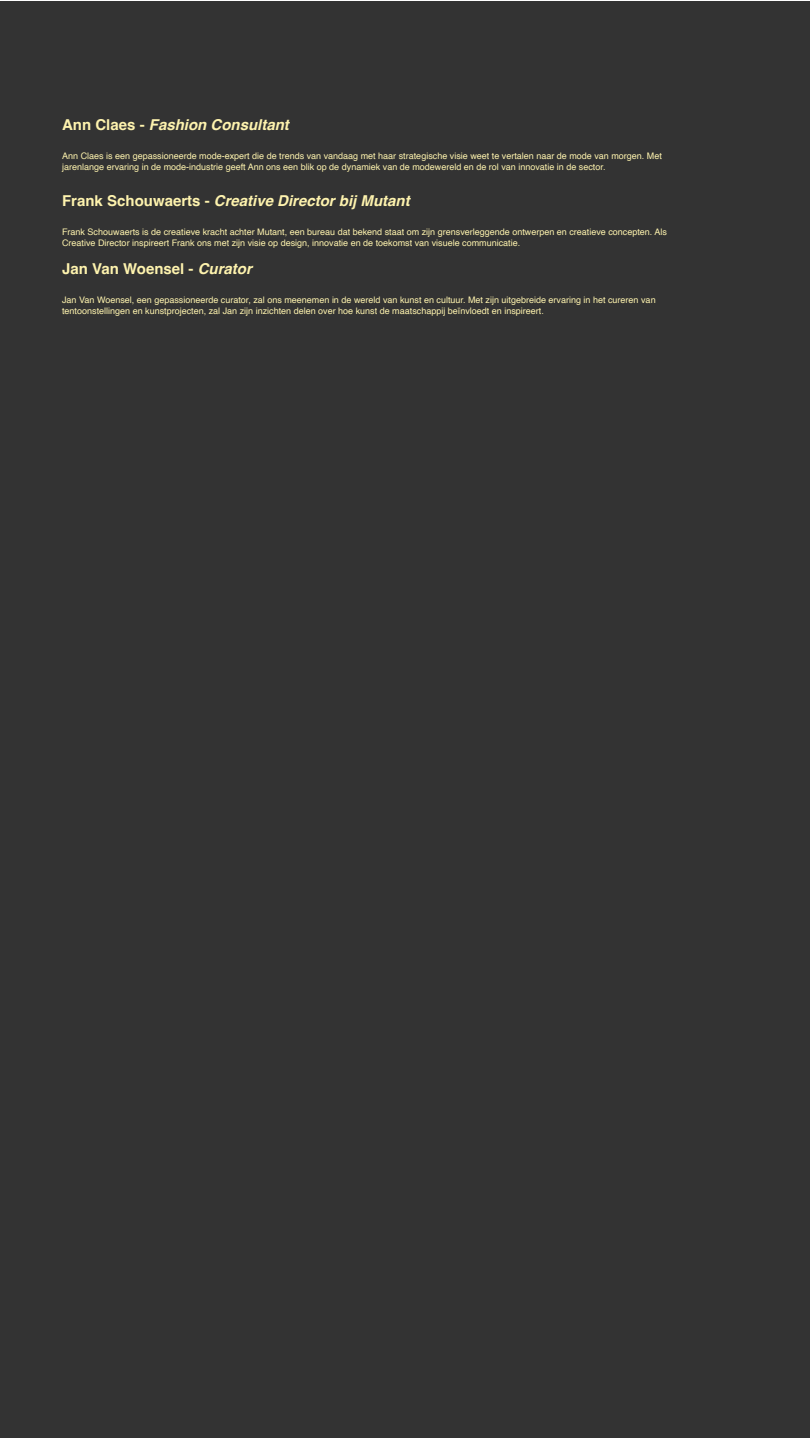
<style>
.page{position:relative;width:810px;height:1440px;background:#fff}
.page>*{position:absolute;margin:0;border:0;box-sizing:border-box;transform-origin:0 0}
.t1{font:italic 700 15px "Helvetica";color:#fef3ae}
.t2{font:700 15px "Helvetica";color:#fef3ae}
.t3{font:9px/10.8px "Helvetica";color:#fef3ae}
.s1{font-style:normal}
.s2{font-style:italic}
</style>
<div class="page">
<div style="left:0;top:1px;width:810px;height:1436px;background:#333"></div>
<h1 class="t1" style="left:62px;top:116px;width:228px"><span class="s1">Ann Claes -</span> Fashion Consultant</h1>
<p class="t3" style="left:62px;top:151px;width:601px">Ann Claes is een gepassioneerde mode-expert die de trends van vandaag met haar strategische visie weet te vertalen naar de mode van morgen. Met jarenlange ervaring in de mode-industrie geeft Ann ons een blik op de dynamiek van de modewereld en de rol van innovatie in de sector.</p>
<h1 class="t1" style="left:62px;top:192px;width:349px"><span class="s1">Frank Schouwaerts -</span> Creative Director bij Mutant</h1>
<p class="t3" style="left:62px;top:227px;width:606px">Frank Schouwaerts is de creatieve kracht achter Mutant, een bureau dat bekend staat om zijn grensverleggende ontwerpen en creatieve concepten. Als<br>Creative Director inspireert Frank ons met zijn visie op design, innovatie en de toekomst van visuele communicatie.</p>
<h1 class="t2" style="left:62px;top:260px;width:191px">Jan Van Woensel - <span class="s2">Curator</span></h1>
<p class="t3" style="left:62px;top:295px;width:595px">Jan Van Woensel, een gepassioneerde curator, zal ons meenemen in de wereld van kunst en cultuur. Met zijn uitgebreide ervaring in het cureren van tentoonstellingen en kunstprojecten, zal Jan zijn inzichten delen over hoe kunst de maatschappij beïnvloedt en inspireert.</p>
</div>
